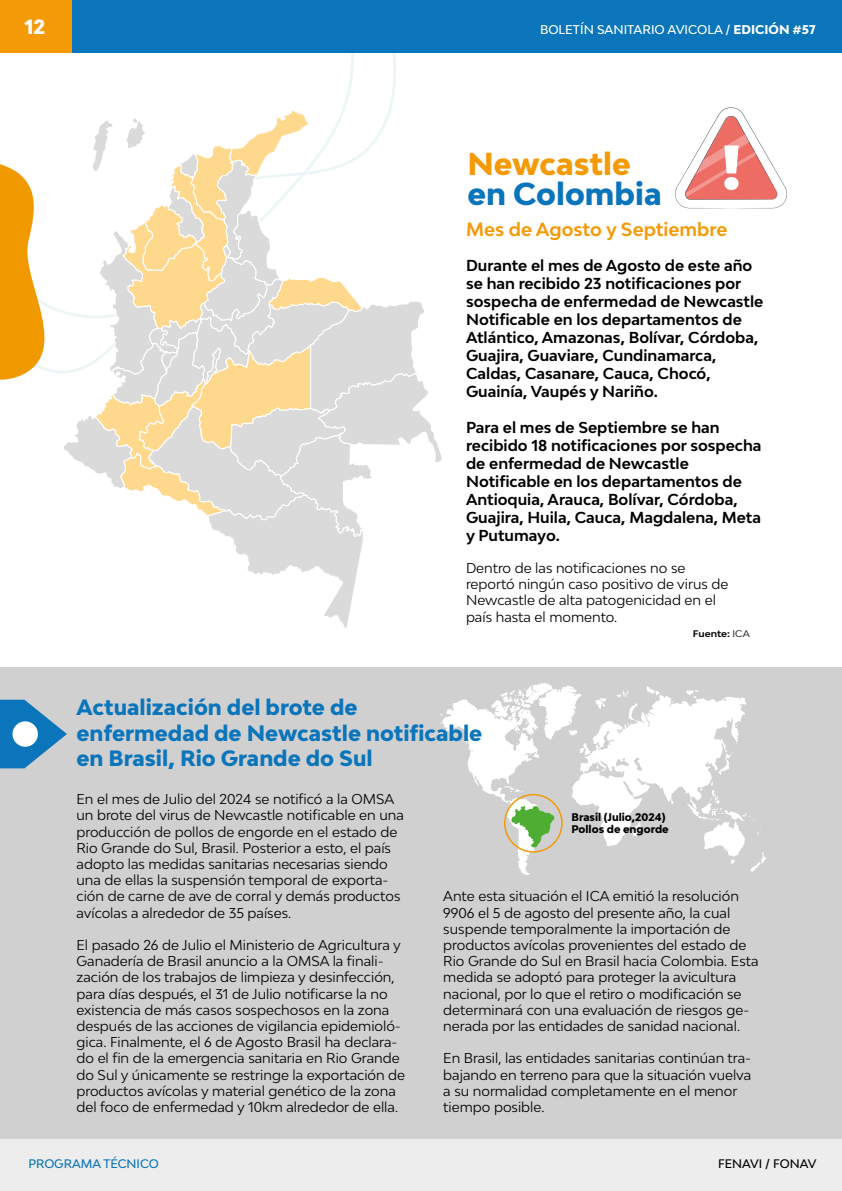
<style>
.page{position:relative;width:842px;height:1191px;background:#fff}
.page>*{position:absolute;margin:0;border:0;box-sizing:border-box;transform-origin:0 0}
.t1{font:800 30px "Bw Modelica";color:#0b75bb}
.t2{font:800 30px "Bw Modelica";color:#f59a07}
.t3{font:800 21px/25.5px "Bw Modelica";color:#0b75bb}
.t4{font:800 19.5px "Bw Modelica";color:#fff}
.t5{font:700 18px "Bw Modelica";color:#f59a07}
.t6{font:700 15px/18px "Bw Modelica";color:#000}
.t7{font:13.5px/16.2px "Bw Modelica";color:#000}
.t8{font:500 12px "Bw Modelica";color:#fff}
.t9{font:500 11.7px "Bw Modelica";color:#0b75bb}
.t10{font:500 11.7px "Bw Modelica";color:#000}
.t11{font:800 10.5px/12.6px "Bw Modelica";color:#000}
.t12{font:700 9px "Bw Modelica";letter-spacing:-.005em;color:#000;scale:1.09 1}
.s1{font-weight:800}
.s2{font-weight:400}
</style>
<div class="page">
<svg style="left:0;top:52px;width:361px;height:261px"></svg>
<div style="left:0;top:667px;width:842px;height:485px;background:#d0d0d0"></div>
<div style="left:71px;top:0;width:771px;height:52px;background:#0b75bb"></div>
<div style="left:0;top:0;width:71px;height:52px;background:#f59a07"></div>
<hr style="left:841px;top:0;width:1px;height:52px;background:#f59a07">
<div style="left:0;top:1139px;width:842px;height:52px;background:#ededed"></div>
<svg style="left:62px;top:110px;width:380px;height:518px"></svg>
<svg style="left:432px;top:683px;width:334px;height:191px"></svg>
<div style="left:504px;top:794px;width:59px;height:58px;border:2px solid #f59a07;border-radius:50%"></div>
<svg style="left:0;top:699px;width:67px;height:69px"></svg>
<div style="left:12px;top:721px;width:26px;height:25px;background:#fff;border-radius:50%"></div>
<svg style="left:0;top:160px;width:46px;height:220px"></svg>
<svg style="left:675px;top:107px;width:112px;height:101px"></svg>
<h3 class="t4" style="left:25px;top:14px;width:22px">12</h3>
<p class="t8" style="left:540px;top:22px;width:277px">BOLETÍN SANITARIO AVICOLA / <span class="s1">EDICIÓN #57</span></p>
<h1 class="t2" style="left:467px;top:145px;width:165px">Newcastle</h1>
<h1 class="t1" style="left:467px;top:175px;width:196px">en Colombia</h1>
<h3 class="t5" style="left:466px;top:218px;width:263px">Mes de Agosto y Septiembre</h3>
<p class="t6" style="left:466px;top:256px;width:299px">Durante el mes de Agosto de este año se han recibido 23 notificaciones por sospecha de enfermedad de Newcastle Notificable en los departamentos de Atlántico, Amazonas, Bolívar, Córdoba, Guajira, Guaviare, Cundinamarca, Caldas, Casanare, Cauca, Chocó, Guainía, Vaupés y Nariño.</p>
<p class="t6" style="left:466px;top:418px;width:297px">Para el mes de Septiembre se han recibido 18 notificaciones por sospecha de enfermedad de Newcastle<br>Notificable en los departamentos de<br>Antioquia, Arauca, Bolívar, Córdoba,<br>Guajira, Huila, Cauca, Magdalena, Meta y Putumayo.</p>
<p class="t7" style="left:466px;top:559px;width:264px">Dentro de las notificaciones no se reportó ningún caso positivo de virus de Newcastle de alta patogenicidad en el país hasta el momento.</p>
<p class="t12" style="left:693px;top:627px;width:54px">Fuente: <span class="s2">ICA</span></p>
<h2 class="t3" style="left:77px;top:694px;width:407px">Actualización del brote de enfermedad de Newcastle notificable en Brasil, Rio Grande do Sul</h2>
<p class="t7" style="left:77px;top:790px;width:329px">En el mes de Julio del 2024 se notificó a la OMSA un brote del virus de Newcastle notificable en una producción de pollos de engorde en el estado de Rio Grande do Sul, Brasil. Posterior a esto, el país adopto las medidas sanitarias necesarias siendo una de ellas la suspensión temporal de exporta&shy;ción de carne de ave de corral y demás productos avícolas a alrededor de 35 países.</p>
<p class="t7" style="left:77px;top:936px;width:330px">El pasado 26 de Julio el Ministerio de Agricultura y Ganadería de Brasil anuncio a la OMSA la finali&shy;zación de los trabajos de limpieza y desinfección, para días después, el 31 de Julio notificarse la no existencia de más casos sospechosos en la zona después de las acciones de vigilancia epidemioló&shy;gica. Finalmente, el 6 de Agosto Brasil ha declara&shy;do el fin de la emergencia sanitaria en Rio Grande do Sul y únicamente se restringe la exportación de productos avícolas y material genético de la zona del foco de enfermedad y 10km alrededor de ella.</p>
<p class="t11" style="left:571px;top:810px;width:99px">Brasil (Julio,2024)<br>Pollos de engorde</p>
<p class="t7" style="left:443px;top:888px;width:317px">Ante esta situación el ICA emitió la resolución 9906 el 5 de agosto del presente año, la cual suspende temporalmente la importación de productos avícolas provenientes del estado de Rio Grande do Sul en Brasil hacia Colombia. Esta medida se adoptó para proteger la avicultura nacional, por lo que el retiro o modificación se determinará con una evaluación de riesgos ge&shy;nerada por las entidades de sanidad nacional.</p>
<p class="t7" style="left:443px;top:1050px;width:309px">En Brasil, las entidades sanitarias continúan tra&shy;bajando en terreno para que la situación vuelva a su normalidad completamente en el menor tiempo posible.</p>
<p class="t9" style="left:28px;top:1156px;width:132px">PROGRAMA TÉCNICO</p>
<p class="t10" style="left:718px;top:1156px;width:100px">FENAVI / FONAV</p>
</div>
